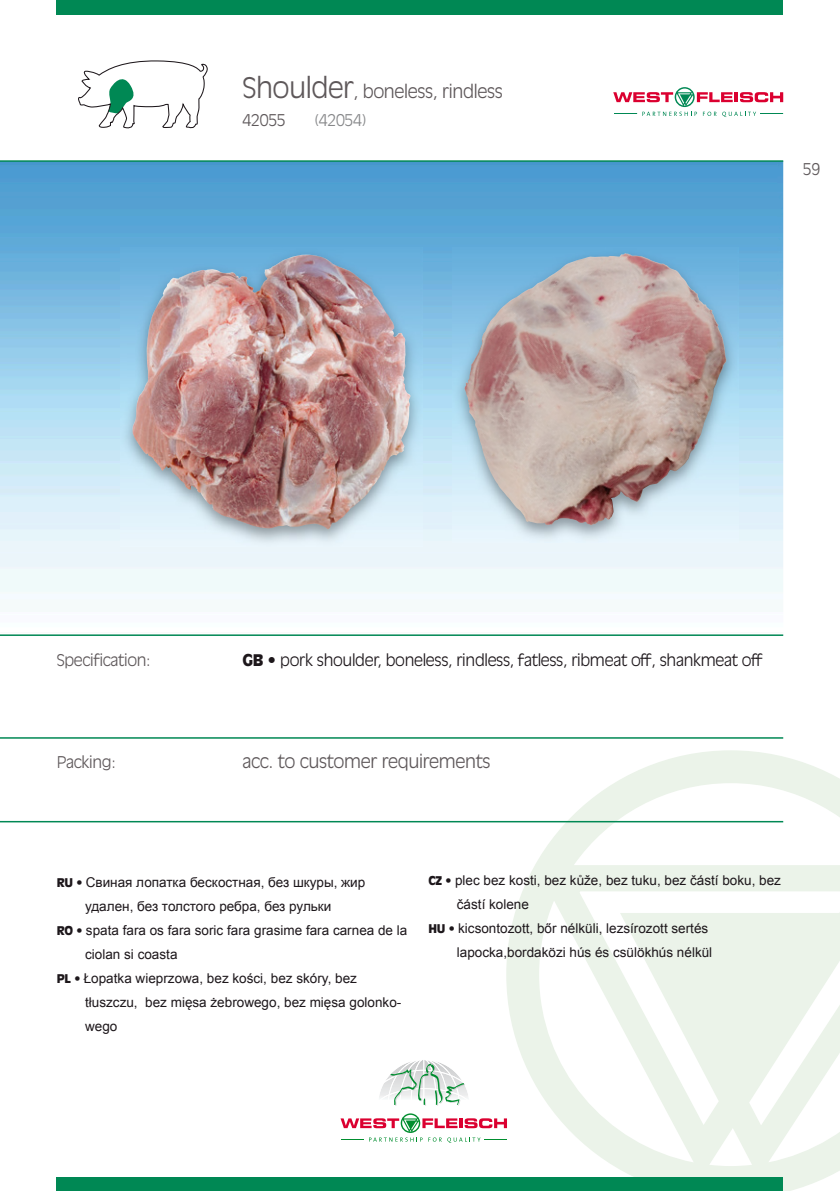
<style>
.page{position:relative;width:840px;height:1191px;background:#fff}
.page>*{position:absolute;margin:0;border:0;box-sizing:border-box;transform-origin:0 0}
.t1{font:300 18px "Antique Olive";letter-spacing:-.02em;color:#5e585a}
.t2{font:300 16px "Antique Olive";letter-spacing:-.02em;color:#1d171b}
.t3{font:300 16px "Antique Olive";letter-spacing:-.02em;color:#5e585a}
.t4{font:300 16px "Antique Olive";letter-spacing:-.02em;color:#868789}
.t5{font:13.6px "Arial";color:#1d171b}
.s1{font-size:28px}
.s2{font-family:"Antique Olive LT";font-weight:900}
.s3{font-family:"Antique Olive LT";font-weight:900;font-size:12px}
</style>
<div class="page">
<svg style="left:506px;top:750px;width:333px;height:441px;fill:#ebf3e9"></svg>
<img style="left:0;top:162px;width:782px;height:430px">
<hr style="left:0;top:160px;width:782px;height:2px;background:#008854">
<hr style="left:0;top:634px;width:782px;height:2px;background:#008854">
<svg style="left:340px;top:1113px;width:166px;height:29px"></svg>
<svg style="left:379px;top:1060px;width:89px;height:45px"></svg>
<div style="left:56px;top:0;width:726px;height:15px;background:#008854"></div>
<div style="left:56px;top:1177px;width:726px;height:14px;background:#008854"></div>
<hr style="left:0;top:737px;width:782px;height:1px;background:#008854">
<hr style="left:0;top:821px;width:782px;height:1px;background:#008854">
<svg style="left:613px;top:88px;width:169px;height:29px"></svg>
<img style="left:120px;top:248px;width:302px;height:298px">
<img style="left:132px;top:255px;width:174px;height:227px">
<img style="left:452px;top:247px;width:285px;height:295px">
<img style="left:464px;top:254px;width:159px;height:271px">
<svg style="left:78px;top:60px;width:130px;height:68px"></svg>
<h1 class="t1" style="left:242px;top:81px;width:261px"><span class="s1">Shoulder</span>, boneless, rindless</h1>
<p class="t3" style="left:242px;top:111px;width:45px">42055</p>
<p class="t4" style="left:314px;top:111px;width:53px">(42054)</p>
<p class="t3" style="left:802px;top:159px;width:19px">59</p>
<p class="t3" style="left:57px;top:651px;width:95px">Specification:</p>
<p class="t2" style="left:242px;top:651px;width:521px"><span class="s2">GB •</span> pork shoulder, boneless, rindless, fatless, ribmeat off, shankmeat off</p>
<p class="t3" style="left:57px;top:753px;width:61px">Packing:</p>
<h1 class="t1" style="left:242px;top:751px;width:249px">acc. to customer requirements</h1>
<p class="t5" style="left:57px;top:873px;width:310px"><span class="s3">RU •</span> Свиная лопатка бескостная, без шкуры, жир</p>
<p class="t5" style="left:85px;top:897px;width:248px">удален, без толстого ребра, без рульки</p>
<p class="t5" style="left:57px;top:921px;width:352px"><span class="s3">RO •</span> spata fara os fara soric fara grasime fara carnea de la</p>
<p class="t5" style="left:85px;top:945px;width:94px">ciolan si coasta</p>
<p class="t5" style="left:57px;top:969px;width:301px"><span class="s3">PL •</span> Łopatka wieprzowa, bez kości, bez skóry, bez</p>
<p class="t5" style="left:85px;top:993px;width:317px">tłuszczu, bez mięsa żebrowego, bez mięsa golonko-</p>
<p class="t5" style="left:85px;top:1017px;width:34px">wego</p>
<p class="t5" style="left:428px;top:871px;width:354px"><span class="s3">CZ •</span> plec bez kosti, bez kůže, bez tuku, bez částí boku, bez</p>
<p class="t5" style="left:456px;top:895px;width:74px">částí kolene</p>
<p class="t5" style="left:428px;top:919px;width:281px"><span class="s3">HU •</span> kicsontozott, bőr nélküli, lezsírozott sertés</p>
<p class="t5" style="left:456px;top:943px;width:257px">lapocka,bordaközi hús és csülökhús nélkül</p>
</div>
